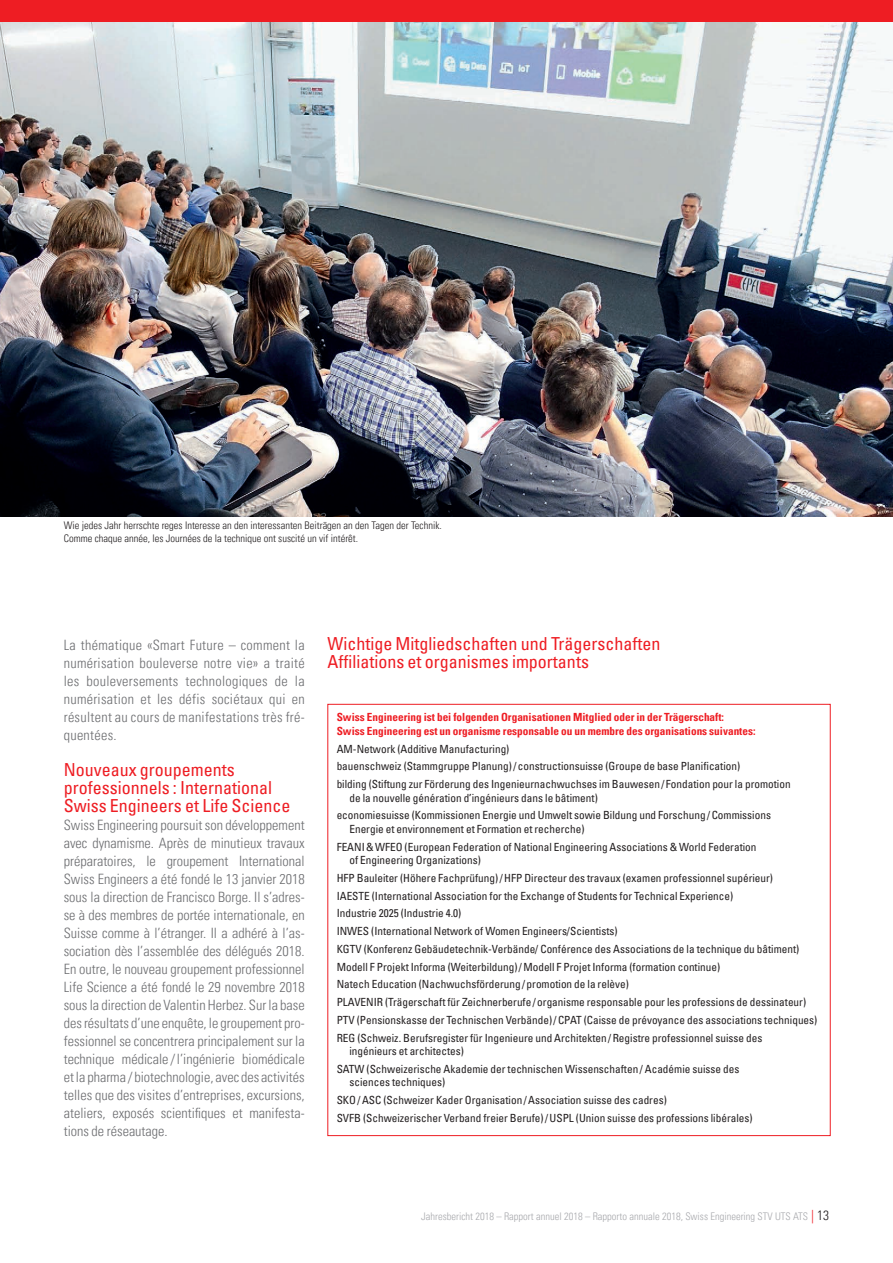
<style>
.page{position:relative;width:893px;height:1263px;background:#fff}
.page>*{position:absolute;margin:0;border:0;box-sizing:border-box;transform-origin:0 0}
.t1{font:condensed 18px/18px "+XJAGHU Univers LT Std";color:#ee1d23}
.t2{font:300 condensed 14.25px/18px "+QCWUSA Univers LT Std";letter-spacing:.01em;color:#6c6d70;text-align:justify}
.t3{font:condensed 11.25px/17.7px "+XJAGHU Univers LT Std";color:#231f20}
.t4{font:700 condensed 11.25px/13.5px "+LEJQNK Univers LT Std";color:#ee1d23}
.t5{font:300 condensed 10.5px/12.6px "+QCWUSA Univers LT Std";color:#231f20}
.t6{font:300 condensed 10.5px "+QCWUSA Univers LT Std";color:#a8a9ad}
.s1{font-size:13.5px;color:#ee1d23}
.s2{font-size:13.5px;color:#231f20}
</style>
<div class="page">
<img style="left:0;top:21px;width:893px;height:495px">
<div style="left:0;top:0;width:893px;height:21px;background:#ee1d23"></div>
<p class="t5" style="left:64px;top:519px;width:379px">Wie jedes Jahr herrschte reges Interesse an den interessanten Beiträgen an den Tagen der Technik.<br>Comme chaque année, les Journées de la technique ont suscité un vif intérêt.</p>
<p class="t2" style="left:64px;top:636px;width:242px">La thématique «Smart Future – comment la numérisation bouleverse notre vie» a traité les bouleversements technologiques de la numérisation et les défis sociétaux qui en résultent au cours de manifestations très fré&shy;quentées.</p>
<h1 class="t1" style="left:64px;top:760px;width:228px">Nouveaux groupements professionnels : International<br>Swiss Engineers et Life Science</h1>
<p class="t2" style="left:64px;top:816px;width:242px">Swiss Engineering poursuit son développement avec dynamisme. Après de minutieux travaux préparatoires, le groupement International Swiss Engineers a été fondé le 13 janvier 2018 sous la direction de Francisco Borge. Il s’adres&shy;se à des membres de portée internationale, en Suisse comme à l’étranger. Il a adhéré à l’as&shy;sociation dès l’assemblée des délégués 2018.<br>En outre, le nouveau groupement professionnel Life Science a été fondé le 29 novembre 2018 sous la direction de Valentin Herbez. Sur la base des résultats d’une enquête, le groupement pro&shy;fessionnel se concentrera principalement sur la technique médicale / l’ingénierie biomédicale et la pharma / biotechnologie, avec des activités telles que des visites d’entreprises, excursions, ateliers, exposés scientifiques et manifesta&shy;tions de réseautage.</p>
<h1 class="t1" style="left:327px;top:634px;width:335px">Wichtige Mitgliedschaften und Trägerschaften<br>Affiliations et organismes importants</h1>
<p class="t4" style="left:337px;top:711px;width:420px">Swiss Engineering ist bei folgenden Organisationen Mitglied oder in der Trägerschaft:<br>Swiss Engineering est un organisme responsable ou un membre des organisations suivantes:</p>
<p class="t3" style="left:337px;top:739px;width:455px">AM-Network (Additive Manufacturing)<br>bauenschweiz (Stammgruppe Planung) / constructionsuisse (Groupe de base Planification)<br>bilding (Stiftung zur Förderung des Ingenieurnachwuchses im Bauwesen / Fondation pour la promotion</p>
<p class="t3" style="left:337px;top:788px;width:436px;text-indent:13px">de la nouvelle génération d’ingénieurs dans le bâtiment)<br>economiesuisse (Kommissionen Energie und Umwelt sowie Bildung und Forschung / Commissions</p>
<p class="t3" style="left:337px;top:820px;width:421px;text-indent:13px">Energie et environnement et Formation et recherche)<br>FEANI &amp; WFEO (European Federation of National Engineering Associations &amp; World Federation</p>
<p class="t3" style="left:337px;top:851px;width:482px;text-indent:13px">of Engineering Organizations)<br>HFP Bauleiter (Höhere Fachprüfung) / HFP Directeur des travaux (examen professionnel supérieur)<br>IAESTE (International Association for the Exchange of Students for Technical Experience)<br>Industrie 2025 (Industrie 4.0)<br>INWES (International Network of Women Engineers/Scientists)<br>KGTV (Konferenz Gebäudetechnik-Verbände/ Conférence des Associations de la technique du bâtiment)<br>Modell F Projekt Informa (Weiterbildung) / Modell F Projet Informa (formation continue)<br>Natech Education (Nachwuchsförderung / promotion de la relève)<br>PLAVENIR (Trägerschaft für Zeichnerberufe / organisme responsable pour les professions de dessinateur)<br>PTV (Pensionskasse der Technischen Verbände) / CPAT (Caisse de prévoyance des associations techniques)<br>REG (Schweiz. Berufsregister für Ingenieure und Architekten / Registre professionnel suisse des</p>
<p class="t3" style="left:337px;top:1042px;width:404px;text-indent:13px">ingénieurs et architectes)<br>SATW (Schweizerische Akademie der technischen Wissenschaften / Académie suisse des</p>
<p class="t3" style="left:337px;top:1073px;width:417px;text-indent:13px">sciences techniques)<br>SKO / ASC (Schweizer Kader Organisation / Association suisse des cadres)<br>SVFB (Schweizerischer Verband freier Berufe) / USPL (Union suisse des professions libérales)</p>
<p class="t6" style="left:421px;top:1211px;width:409px">Jahresbericht 2018 – Rapport annuel 2018 – Rapporto annuale 2018, Swiss Engineering STV UTS ATS <span class="s1">|</span> <span class="s2">13</span></p>
</div>
